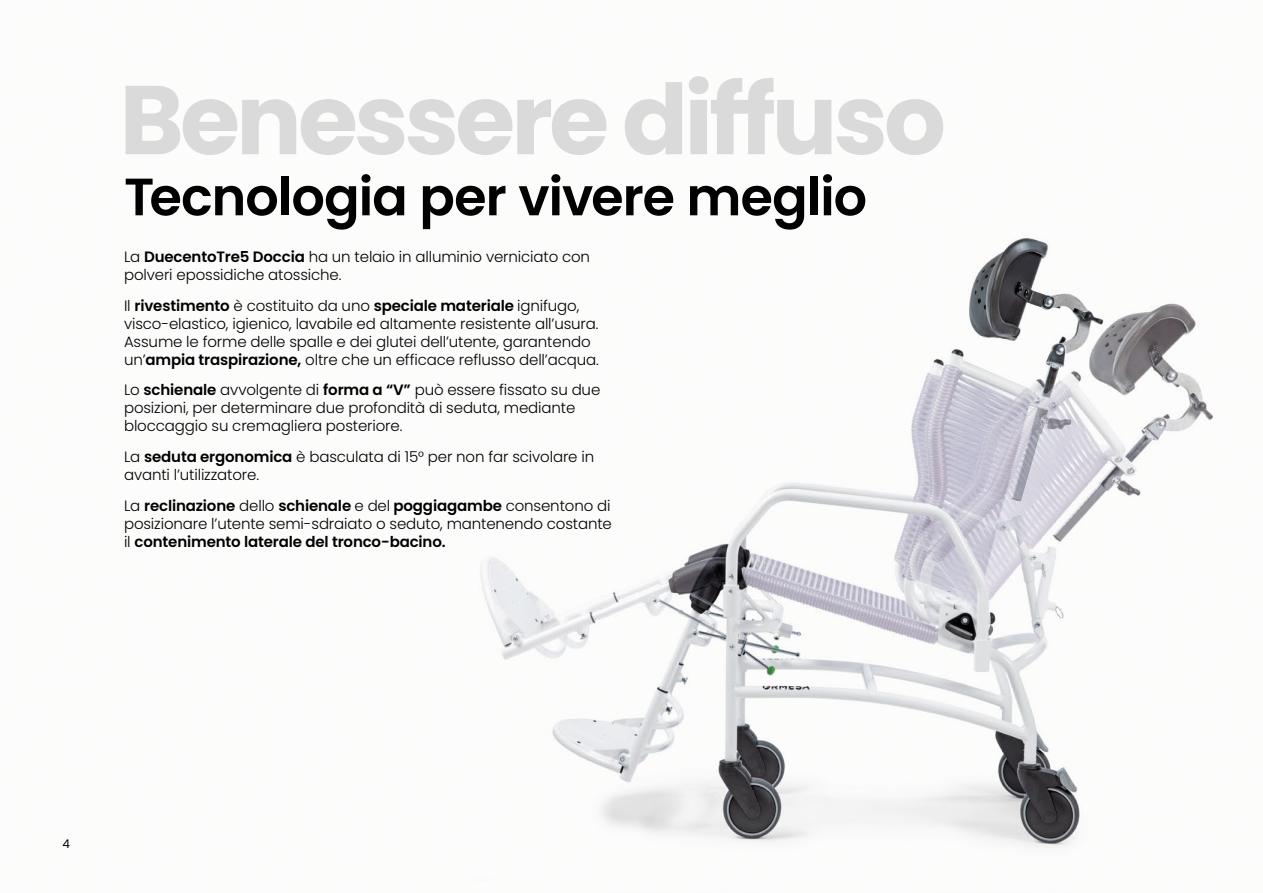
<style>
.page{position:relative;width:1263px;height:893px;background:#fff}
.page>*{position:absolute;margin:0;border:0;box-sizing:border-box;transform-origin:0 0}
.t1{font:700 97.5px "Poppins";letter-spacing:-.04em;color:#dadada}
.t2{font:600 52.5px "Poppins";letter-spacing:-.02em;color:#000}
.t3{font:300 15px/18px "Poppins";letter-spacing:-.01em;color:#000}
.t4{font:12px "Poppins";color:#000}
.s1{font-weight:600}
</style>
<div class="page">
<img style="left:480px;top:238px;width:733px;height:610px">
<h1 class="t1" style="left:120px;top:64px;width:828px">Benessere diffuso</h1>
<h2 class="t2" style="left:124px;top:166px;width:744px">Tecnologia per vivere meglio</h2>
<p class="t3" style="left:124px;top:248px;width:468px">La <span class="s1">DuecentoTre5 Doccia</span> ha un telaio in alluminio verniciato con polveri epossidiche atossiche.</p>
<p class="t3" style="left:124px;top:296px;width:476px">Il <span class="s1">rivestimento</span> è costituito da uno <span class="s1">speciale materiale</span> ignifugo, visco-elastico, igienico, lavabile ed altamente resistente all’usura.<br>Assume le forme delle spalle e dei glutei dell’utente, garantendo un’<span class="s1">ampia traspirazione,</span> oltre che un efficace reflusso dell’acqua.</p>
<p class="t3" style="left:124px;top:381px;width:478px">Lo <span class="s1">schienale</span> avvolgente di <span class="s1">forma a “V”</span> può essere fissato su due posizioni, per determinare due profondità di seduta, mediante bloccaggio su cremagliera posteriore.</p>
<p class="t3" style="left:124px;top:448px;width:472px">La <span class="s1">seduta ergonomica</span> è basculata di 15° per non far scivolare in avanti l’utilizzatore.</p>
<p class="t3" style="left:124px;top:497px;width:489px;text-align:justify">La <span class="s1">reclinazione</span> dello <span class="s1">schienale</span> e del <span class="s1">poggiagambe</span> consentono di posizionare l’utente semi-sdraiato o seduto, mantenendo costante il <span class="s1">contenimento laterale del tronco-bacino.</span></p>
<p class="t4" style="left:62px;top:837px;width:9px">4</p>
</div>
